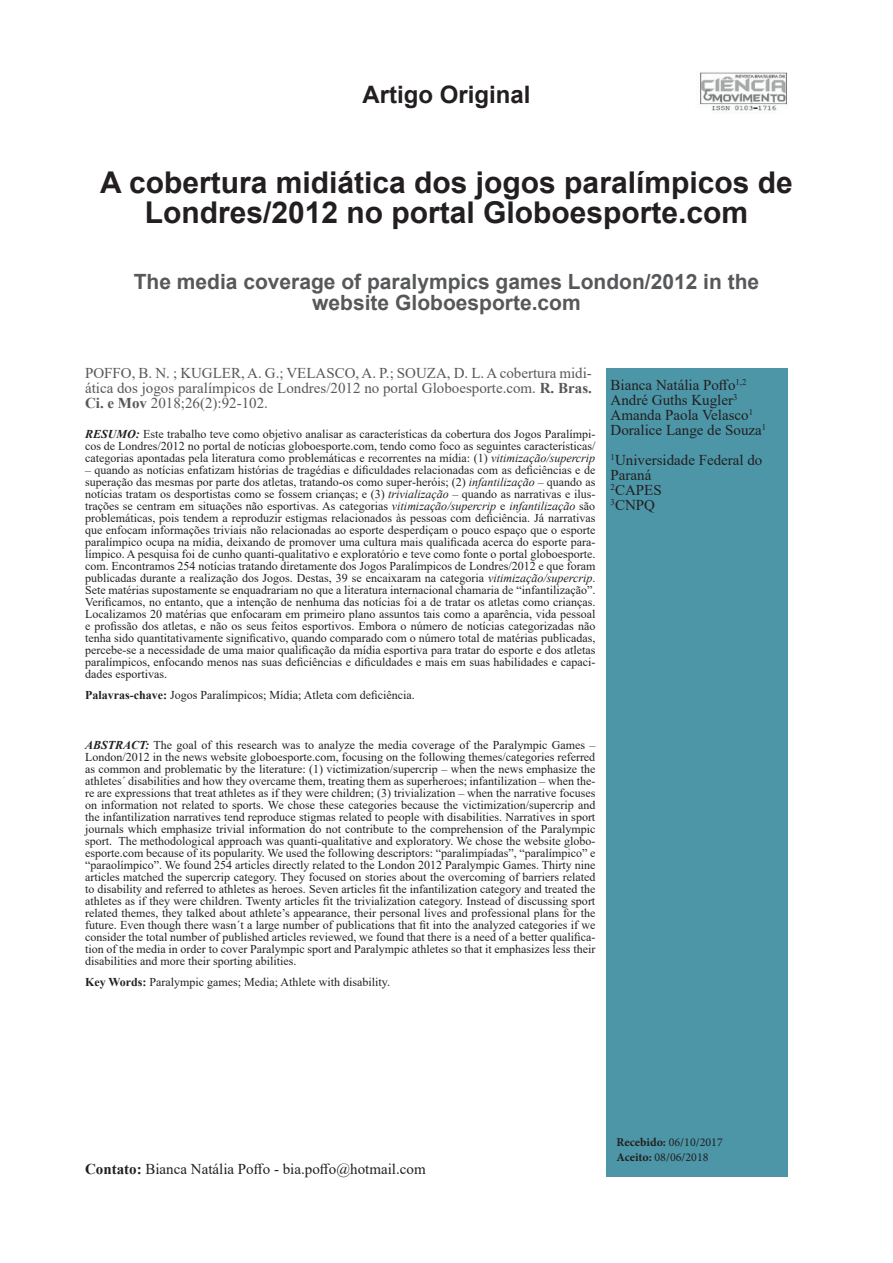
<style>
.page{position:relative;width:893px;height:1263px;background:#fff}
.page>*{position:absolute;margin:0;border:0;box-sizing:border-box;transform-origin:0 0}
.t1{font:700 30px/30px "Arial";color:#231f20;text-align:center}
.t2{font:700 24px "Arial";color:#231f20}
.t3{font:700 21px/21px "Arial";color:#57585a;text-align:center}
.t4{font:15px/15px "Times New Roman";color:#231f20}
.t5{font:15px/15px "Times New Roman";color:#57585a;text-align:justify}
.t6{font:12px/12px "Times New Roman";color:#231f20;text-align:justify}
.t7{font:12px/14.4px "Minion Pro";color:#231f20}
.s1{font-weight:700}
.s2{font-weight:700;font-style:italic}
.s3{font-style:italic}
</style>
<div class="page">
<div style="left:606px;top:368px;width:181px;height:809px;background:#4c96a7"></div>
<img style="left:700px;top:72px;width:87px;height:39px">
<h2 class="t2" style="left:362px;top:77px;width:170px">Artigo Original</h2>
<h1 class="t1" style="left:100px;top:167px;width:694px">A cobertura midiática dos jogos paralímpicos de<br>Londres/2012 no portal Globoesporte.com</h1>
<h3 class="t3" style="left:134px;top:271px;width:627px">The media coverage of paralympics games London/2012 in the website Globoesporte.com</h3>
<p class="t5" style="left:85px;top:365px;width:508px">POFFO, B. N. ; KUGLER, A. G.; VELASCO, A. P.; SOUZA, D. L. A cobertura midi&shy;ática dos jogos paralímpicos de Londres/2012 no portal Globoesporte.com. <span class="s1">R. Bras.<br>Ci. e Mov</span> 2018;26(2):92-102.</p>
<p class="t6" style="left:85px;top:427px;width:512px"><span class="s2">RESUMO:</span> Este trabalho teve como objetivo analisar as características da cobertura dos Jogos Paralímpi&shy;cos de Londres/2012 no portal de notícias globoesporte.com, tendo como foco as seguintes características/ categorias apontadas pela literatura como problemáticas e recorrentes na mídia: (1) <span class="s3">vitimização/supercrip</span></p>
<p class="t6" style="left:85px;top:463px;width:512px">– quando as notícias enfatizam histórias de tragédias e dificuldades relacionadas com as deficiências e de superação das mesmas por parte dos atletas, tratando-os como super-heróis; (2) <span class="s3">infantilização</span> – quando as notícias tratam os desportistas como se fossem crianças; e (3) <span class="s3">trivialização</span> – quando as narrativas e ilus&shy;trações se centram em situações não esportivas. As categorias <span class="s3">vitimização/supercrip</span> e <span class="s3">infantilização</span> são problemáticas, pois tendem a reproduzir estigmas relacionados às pessoas com deficiência. Já narrativas que enfocam informações triviais não relacionadas ao esporte desperdiçam o pouco espaço que o esporte paralímpico ocupa na mídia, deixando de promover uma cultura mais qualificada acerca do esporte para&shy;límpico. A pesquisa foi de cunho quanti-qualitativo e exploratório e teve como fonte o portal globoesporte. com. Encontramos 254 notícias tratando diretamente dos Jogos Paralímpicos de Londres/2012 e que foram publicadas durante a realização dos Jogos. Destas, 39 se encaixaram na categoria <span class="s3">vitimização/supercrip</span>.<br>Sete matérias supostamente se enquadrariam no que a literatura internacional chamaria de “infantilização”.<br>Verificamos, no entanto, que a intenção de nenhuma das notícias foi a de tratar os atletas como crianças.<br>Localizamos 20 matérias que enfocaram em primeiro plano assuntos tais como a aparência, vida pessoal e profissão dos atletas, e não os seus feitos esportivos. Embora o número de notícias categorizadas não tenha sido quantitativamente significativo, quando comparado com o número total de matérias publicadas, percebe-se a necessidade de uma maior qualificação da mídia esportiva para tratar do esporte e dos atletas paralímpicos, enfocando menos nas suas deficiências e dificuldades e mais em suas habilidades e capaci&shy;dades esportivas.</p>
<p class="t6" style="left:85px;top:688px;width:331px"><span class="s1">Palavras-chave:</span> Jogos Paralímpicos; Mídia; Atleta com deficiência.</p>
<p class="t6" style="left:85px;top:738px;width:512px"><span class="s2">ABSTRACT:</span> The goal of this research was to analyze the media coverage of the Paralympic Games – London/2012 in the news website globoesporte.com, focusing on the following themes/categories referred as common and problematic by the literature: (1) victimization/supercrip – when the news emphasize the athletes´ disabilities and how they overcame them, treating them as superheroes; infantilization – when the&shy;re are expressions that treat athletes as if they were children; (3) trivialization – when the narrative focuses on information not related to sports. We chose these categories because the victimization/supercrip and the infantilization narratives tend reproduce stigmas related to people with disabilities. Narratives in sport journals which emphasize trivial information do not contribute to the comprehension of the Paralympic sport. The methodological approach was quanti-qualitative and exploratory. We chose the website globo&shy;esporte.com because of its popularity. We used the following descriptors: “paralimpíadas”, “paralímpico” e “paraolímpico”. We found 254 articles directly related to the London 2012 Paralympic Games. Thirty nine articles matched the supercrip category. They focused on stories about the overcoming of barriers related to disability and referred to athletes as heroes. Seven articles fit the infantilization category and treated the athletes as if they were children. Twenty articles fit the trivialization category. Instead of discussing sport related themes, they talked about athlete’s appearance, their personal lives and professional plans for the future. Even though there wasn´t a large number of publications that fit into the analyzed categories if we consider the total number of published articles reviewed, we found that there is a need of a better qualifica&shy;tion of the media in order to cover Paralympic sport and Paralympic athletes so that it emphasizes less their disabilities and more their sporting abilities.</p>
<p class="t6" style="left:85px;top:975px;width:306px"><span class="s1">Key Words:</span> Paralympic games; Media; Athlete with disability.</p>
<p class="t4" style="left:611px;top:377px;width:157px">Bianca Natália Poffo<sup>1,2<br></sup>André Guths Kugler<sup>3<br></sup>Amanda Paola Velasco<sup>1<br></sup>Doralice Lange de Souza<sup>1</sup></p>
<p class="t4" style="left:611px;top:452px;width:153px"><sup>1</sup>Universidade Federal do<br>Paraná<br><sup>2</sup>CAPES<br><sup>3</sup>CNPQ</p>
<p class="t4" style="left:85px;top:1160px;width:342px"><span class="s1">Contato:</span> Bianca Natália Poffo - bia.poffo@hotmail.com</p>
<p class="t7" style="left:617px;top:1135px;width:108px"><span class="s1">Recebido:</span> 06/10/2017<br><span class="s1">Aceito:</span> 08/06/2018</p>
</div>
